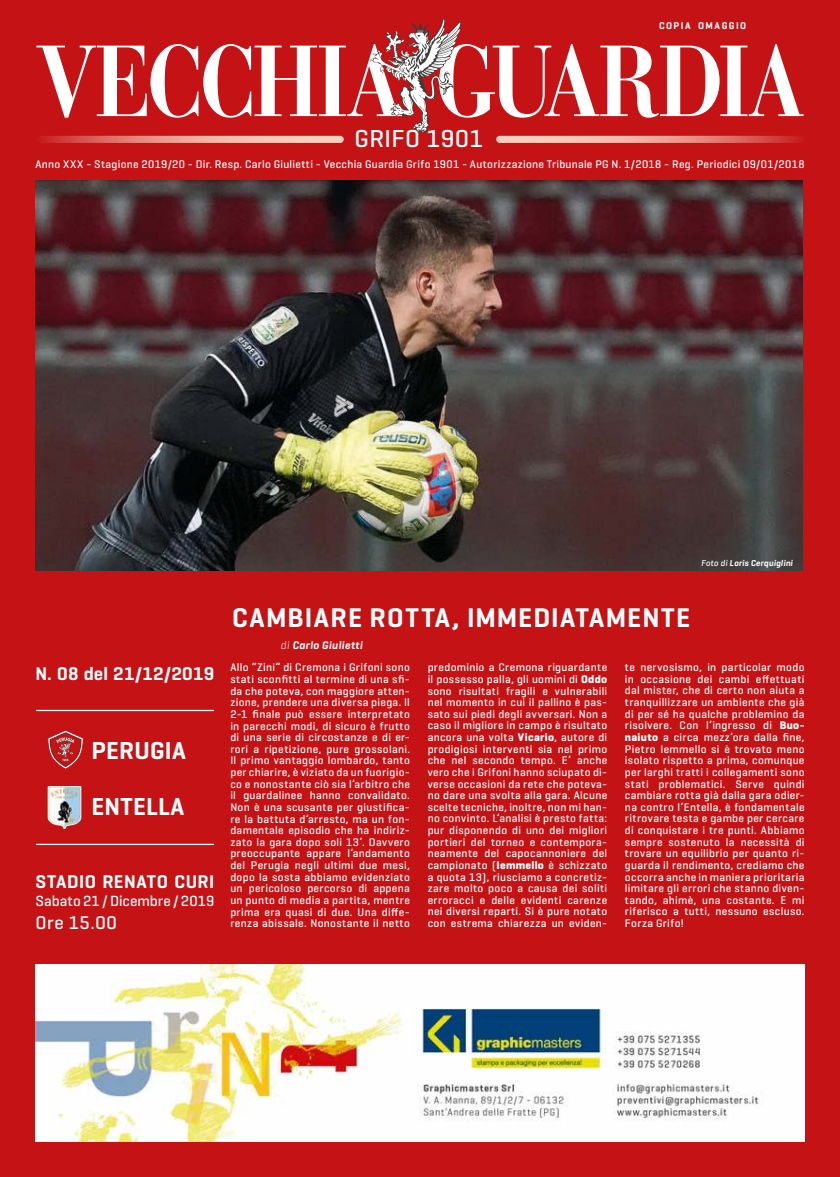
<style>
.page{position:relative;width:840px;height:1177px;background:#fff}
.page>*{position:absolute;margin:0;border:0;box-sizing:border-box;transform-origin:0 0}
.t1{font:600 27.5px "Geogrotesque";letter-spacing:.04em;color:#fff}
.t2{font:600 25px "Geogrotesque";letter-spacing:.01em;color:#fff}
.t3{font:500 25px "Geogrotesque";letter-spacing:.025em;color:#fff}
.t4{font:600 18.75px "Geogrotesque";letter-spacing:.02em;color:#fff}
.t5{font:500 18.75px "Geogrotesque";letter-spacing:.035em;color:#fff}
.t6{font:500 15px "Geogrotesque";letter-spacing:.01em;color:#fff}
.t7{font:500 11.25px/11.6px "Geogrotesque";letter-spacing:.03em;color:#fff;text-align:justify}
.t8{font:italic 600 11.25px "Geogrotesque";letter-spacing:.03em;color:#fff}
.t9{font:600 10px "Geogrotesque";letter-spacing:.145em;color:#fff}
.t10{font:italic 600 8.75px "Geogrotesque";letter-spacing:.02em;color:#fff}
.s1{font-weight:500}
.s2{font-weight:300}
.s3{font-weight:700}
</style>
<div class="page">
<div style="left:0;top:0;width:840px;height:1176px;background:#c51315"></div>
<img style="left:35px;top:181px;width:768px;height:389px">
<svg style="left:36px;top:44px;width:767px;height:74px"></svg>
<svg style="left:496px;top:136px;width:308px;height:7px"></svg>
<svg style="left:35px;top:136px;width:309px;height:7px"></svg>
<svg style="left:370px;top:18px;width:92px;height:115px"></svg>
<svg style="left:48px;top:730px;width:36px;height:39px"></svg>
<hr style="left:36px;top:709px;width:178px;height:2px;background:#fff">
<hr style="left:36px;top:843px;width:178px;height:2px;background:#fff">
<img style="left:47px;top:785px;width:35px;height:45px">
<img style="left:36px;top:964px;width:768px;height:177px">
<h2 class="t3" style="left:355px;top:123px;width:130px">GRIFO 1901</h2>
<p class="t9" style="left:659px;top:20px;width:89px">COPIA OMAGGIO</p>
<p class="t7" style="left:35px;top:158px;width:770px">Anno XXX - Stagione 2019/20 - Dir. Resp. Carlo Giulietti - Vecchia Guardia Grifo 1901 - Autorizzazione Tribunale PG N. 1/2018 - Reg. Periodici 09/01/2018</p>
<h3 class="t4" style="left:35px;top:661px;width:180px">N. 08 del 21/12/2019</h3>
<h2 class="t2" style="left:91px;top:735px;width:96px">PERUGIA</h2>
<h2 class="t2" style="left:91px;top:790px;width:94px">ENTELLA</h2>
<h3 class="t4" style="left:35px;top:869px;width:180px">STADIO RENATO CURI</h3>
<h3 class="t6" style="left:35px;top:891px;width:180px">Sabato 21 / Dicembre / 2019</h3>
<h3 class="t5" style="left:35px;top:910px;width:83px">Ore 15.00</h3>
<p class="t10" style="left:701px;top:557px;width:93px"><span class="s1">Foto di</span> Loris Cerquiglini</p>
<h1 class="t1" style="left:232px;top:600px;width:459px">CAMBIARE ROTTA, IMMEDIATAMENTE</h1>
<p class="t8" style="left:281px;top:638px;width:83px"><span class="s2">di</span> Carlo Giulietti</p>
<p class="t7" style="left:230px;top:661px;width:181px">Allo “Zini” di Cremona i Grifoni sono stati sconfitti al termine di una sfi&shy;da che poteva, con maggiore atten&shy;zione, prendere una diversa piega. Il 2-1 finale può essere interpretato in parecchi modi, di sicuro è frutto di una serie di circostanze e di er&shy;rori a ripetizione, pure grossolani.<br>Il primo vantaggio lombardo, tanto per chiarire, è viziato da un fuorigio&shy;co e nonostante ciò sia l’arbitro che il guardalinee hanno convalidato.<br>Non è una scusante per giustifica&shy;re la battuta d’arresto, ma un fon&shy;damentale episodio che ha indiriz&shy;zato la gara dopo soli 13’. Davvero preoccupante appare l’andamento del Perugia negli ultimi due mesi, dopo la sosta abbiamo evidenziato un pericoloso percorso di appena un punto di media a partita, mentre prima era quasi di due. Una diffe&shy;renza abissale. Nonostante il netto</p>
<p class="t7" style="left:428px;top:661px;width:181px">predominio a Cremona riguardante il possesso palla, gli uomini di <span class="s3">Oddo </span>sono risultati fragili e vulnerabili nel momento in cui il pallino è pas&shy;sato sui piedi degli avversari. Non a caso il migliore in campo è risultato ancora una volta <span class="s3">Vicario</span>, autore di prodigiosi interventi sia nel primo che nel secondo tempo. E’ anche vero che i Grifoni hanno sciupato di&shy;verse occasioni da rete che poteva&shy;no dare una svolta alla gara. Alcune scelte tecniche, inoltre, non mi han&shy;no convinto. L’analisi è presto fatta: pur disponendo di uno dei migliori portieri del torneo e contempora&shy;neamente del capocannoniere del campionato (<span class="s3">Iemmello</span> è schizzato a quota 13), riusciamo a concretiz&shy;zare molto poco a causa dei soliti erroracci e delle evidenti carenze nei diversi reparti. Si è pure notato con estrema chiarezza un eviden-</p>
<p class="t7" style="left:625px;top:661px;width:181px">te nervosismo, in particolar modo in occasione dei cambi effettuati dal mister, che di certo non aiuta a tranquillizzare un ambiente che già di per sé ha qualche problemino da risolvere. Con l’ingresso di <span class="s3">Buo&shy;naiuto</span> a circa mezz’ora dalla fine, Pietro Iemmello si è trovato meno isolato rispetto a prima, comunque per larghi tratti i collegamenti sono stati problematici. Serve quindi cambiare rotta già dalla gara odier&shy;na contro l’Entella, è fondamentale ritrovare testa e gambe per cercare di conquistare i tre punti. Abbiamo sempre sostenuto la necessità di trovare un equilibrio per quanto ri&shy;guarda il rendimento, crediamo che occorra anche in maniera prioritaria limitare gli errori che stanno diven&shy;tando, ahimè, una costante. E mi riferisco a tutti, nessuno escluso.<br>Forza Grifo!</p>
</div>
